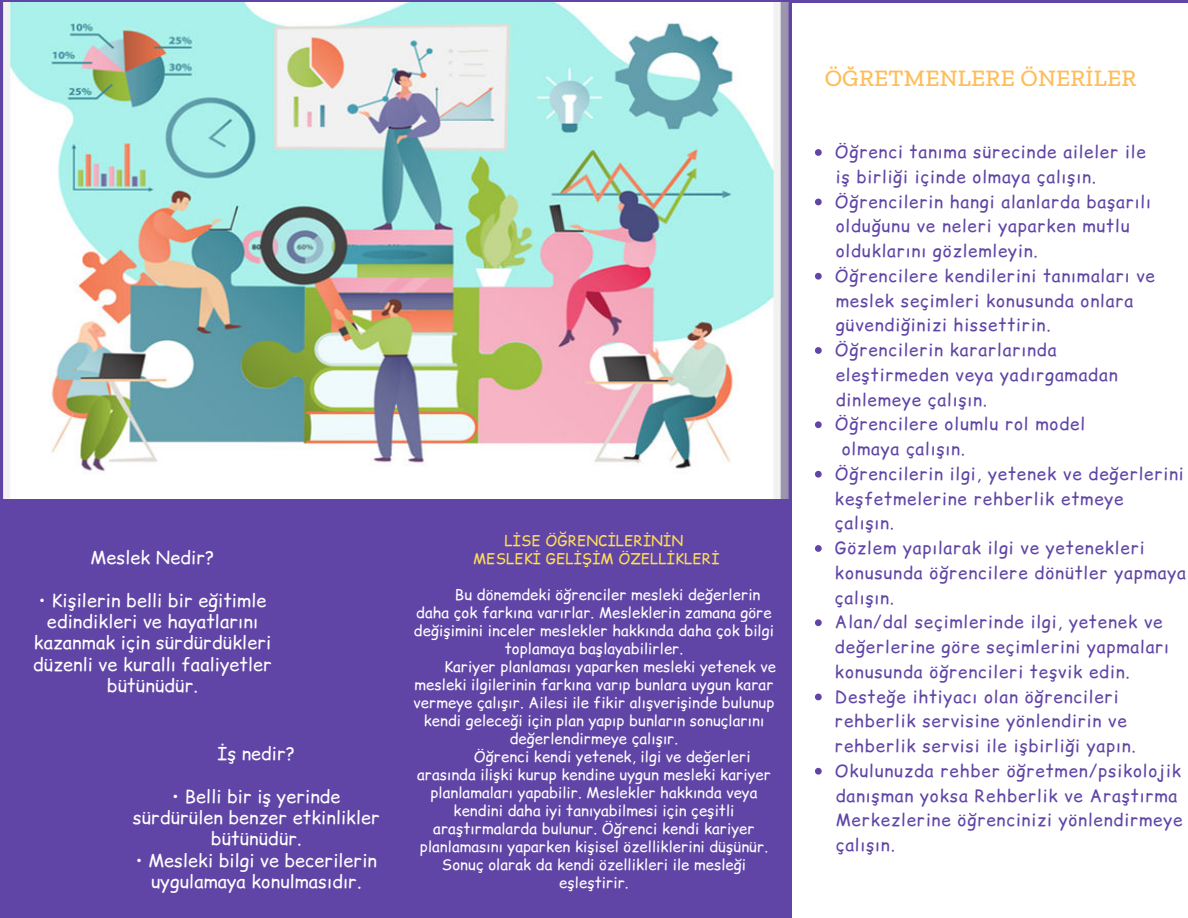
<style>
.page{position:relative;width:1188px;height:918px;background:#6045a6}
.page>*{position:absolute;margin:0;border:0;box-sizing:border-box;transform-origin:0 0}
.t1{font:500 24px "Zilla Slab";letter-spacing:.01em;color:#ffbd59}
.t2{font:18px/21.3px "Comic Relief";letter-spacing:.01em;color:#fff;text-align:center}
.t3{font:17.85px/21.3px "Comic Relief";letter-spacing:.01em;color:#fff;text-align:center}
.t4{font:17.1px/24.8px "Comic Relief";letter-spacing:.05em;color:#6045a6}
.t5{font:14.85px "Comic Relief";letter-spacing:.01em;color:#fff}
.t6{font:14.85px/18px "Comic Relief";letter-spacing:.01em;color:#ffde59;text-align:center}
</style>
<div class="page">
<div style="left:792px;top:3px;width:396px;height:915px;background:#fff"></div>
<img style="left:3px;top:3px;width:786px;height:496px">
<svg style="left:815px;top:149px;width:7px;height:7px"></svg>
<svg style="left:815px;top:199px;width:7px;height:6px"></svg>
<svg style="left:815px;top:273px;width:7px;height:7px"></svg>
<svg style="left:815px;top:347px;width:7px;height:7px"></svg>
<svg style="left:815px;top:421px;width:7px;height:7px"></svg>
<svg style="left:815px;top:471px;width:7px;height:7px"></svg>
<svg style="left:815px;top:545px;width:7px;height:7px"></svg>
<svg style="left:815px;top:619px;width:7px;height:7px"></svg>
<svg style="left:815px;top:694px;width:7px;height:6px"></svg>
<svg style="left:815px;top:768px;width:7px;height:7px"></svg>
<p class="t2" style="left:90px;top:546px;width:126px">Meslek Nedir?</p>
<p class="t2" style="left:33px;top:589px;width:240px">• Kişilerin belli bir eğitimle edindikleri ve hayatlarını kazanmak için sürdürdükleri düzenli ve kurallı faaliyetler bütünüdür.</p>
<p class="t3" style="left:217px;top:742px;width:79px">İş nedir?</p>
<p class="t3" style="left:133px;top:785px;width:248px">• Belli bir iş yerinde sürdürülen benzer etkinlikler bütünüdür.</p>
<p class="t3" style="left:136px;top:849px;width:243px">• Mesleki bilgi ve becerilerin uygulamaya konulmasıdır.</p>
<p class="t6" style="left:473px;top:531px;width:248px">LİSE ÖĞRENCİLERİNİN<br>MESLEKİ GELİŞİM ÖZELLİKLERİ</p>
<p class="t5" style="left:455px;top:584px;width:307px">Bu dönemdeki öğrenciler mesleki değerlerin</p>
<p class="t5" style="left:416px;top:602px;width:357px">daha çok farkına varırlar. Mesleklerin zamana göre</p>
<p class="t5" style="left:414px;top:620px;width:362px">değişimini inceler meslekler hakkında daha çok bilgi</p>
<p class="t5" style="left:505px;top:638px;width:180px">toplamaya başlayabilirler.</p>
<p class="t5" style="left:444px;top:656px;width:333px">Kariyer planlaması yaparken mesleki yetenek ve</p>
<p class="t5" style="left:415px;top:674px;width:360px">mesleki ilgilerinin farkına varıp bunlara uygun karar</p>
<p class="t5" style="left:414px;top:692px;width:362px">vermeye çalışır. Ailesi ile fikir alışverişinde bulunup</p>
<p class="t5" style="left:424px;top:710px;width:342px">kendi geleceği için plan yapıp bunların sonuçlarını</p>
<p class="t5" style="left:510px;top:728px;width:170px">değerlendirmeye çalışır.</p>
<p class="t5" style="left:474px;top:746px;width:278px">Öğrenci kendi yetenek, ilgi ve değerleri</p>
<p class="t5" style="left:417px;top:764px;width:355px">arasında ilişki kurup kendine uygun mesleki kariyer</p>
<p class="t5" style="left:431px;top:782px;width:328px">planlamaları yapabilir. Meslekler hakkında veya</p>
<p class="t5" style="left:454px;top:800px;width:282px">kendini daha iyi tanıyabilmesi için çeşitli</p>
<p class="t5" style="left:433px;top:818px;width:323px">araştırmalarda bulunur. Öğrenci kendi kariyer</p>
<p class="t5" style="left:420px;top:836px;width:350px">planlamasını yaparken kişisel özelliklerini düşünür.</p>
<p class="t5" style="left:442px;top:854px;width:306px">Sonuç olarak da kendi özellikleri ile mesleği</p>
<p class="t5" style="left:559px;top:872px;width:71px">eşleştirir.</p>
<h1 class="t1" style="left:825px;top:64px;width:313px">ÖĞRETMENLERE ÖNERİLER</h1>
<p class="t4" style="left:835px;top:139px;width:312px">Öğrenci tanıma sürecinde aileler ile</p>
<p class="t4" style="left:835px;top:189px;width:317px">Öğrencilerin hangi alanlarda başarılı</p>
<p class="t4" style="left:836px;top:164px;width:262px">iş birliği içinde olmaya çalışın.</p>
<p class="t4" style="left:836px;top:213px;width:295px">olduğunu ve neleri yaparken mutlu olduklarını gözlemleyin.</p>
<p class="t4" style="left:836px;top:288px;width:299px">meslek seçimleri konusunda onlara güvendiğinizi hissettirin.</p>
<p class="t4" style="left:836px;top:362px;width:283px">eleştirmeden veya yadırgamadan dinlemeye çalışın.</p>
<p class="t4" style="left:842px;top:436px;width:125px">olmaya çalışın.</p>
<p class="t4" style="left:835px;top:263px;width:321px">Öğrencilere kendilerini tanımaları ve</p>
<p class="t4" style="left:835px;top:337px;width:223px">Öğrencilerin kararlarında</p>
<p class="t4" style="left:835px;top:411px;width:252px">Öğrencilere olumlu rol model</p>
<p class="t4" style="left:835px;top:461px;width:352px">Öğrencilerin ilgi, yetenek ve değerlerini keşfetmelerine rehberlik etmeye çalışın.<br>Gözlem yapılarak ilgi ve yetenekleri konusunda öğrencilere dönütler yapmaya çalışın.<br>Alan/dal seçimlerinde ilgi, yetenek ve değerlerine göre seçimlerini yapmaları konusunda öğrencileri teşvik edin.<br>Desteğe ihtiyacı olan öğrencileri rehberlik servisine yönlendirin ve rehberlik servisi ile işbirliği yapın.<br>Okulunuzda rehber öğretmen/psikolojik</p>
<p class="t4" style="left:836px;top:783px;width:348px">danışman yoksa Rehberlik ve Araştırma<br>Merkezlerine öğrencinizi yönlendirmeye çalışın.</p>
</div>
